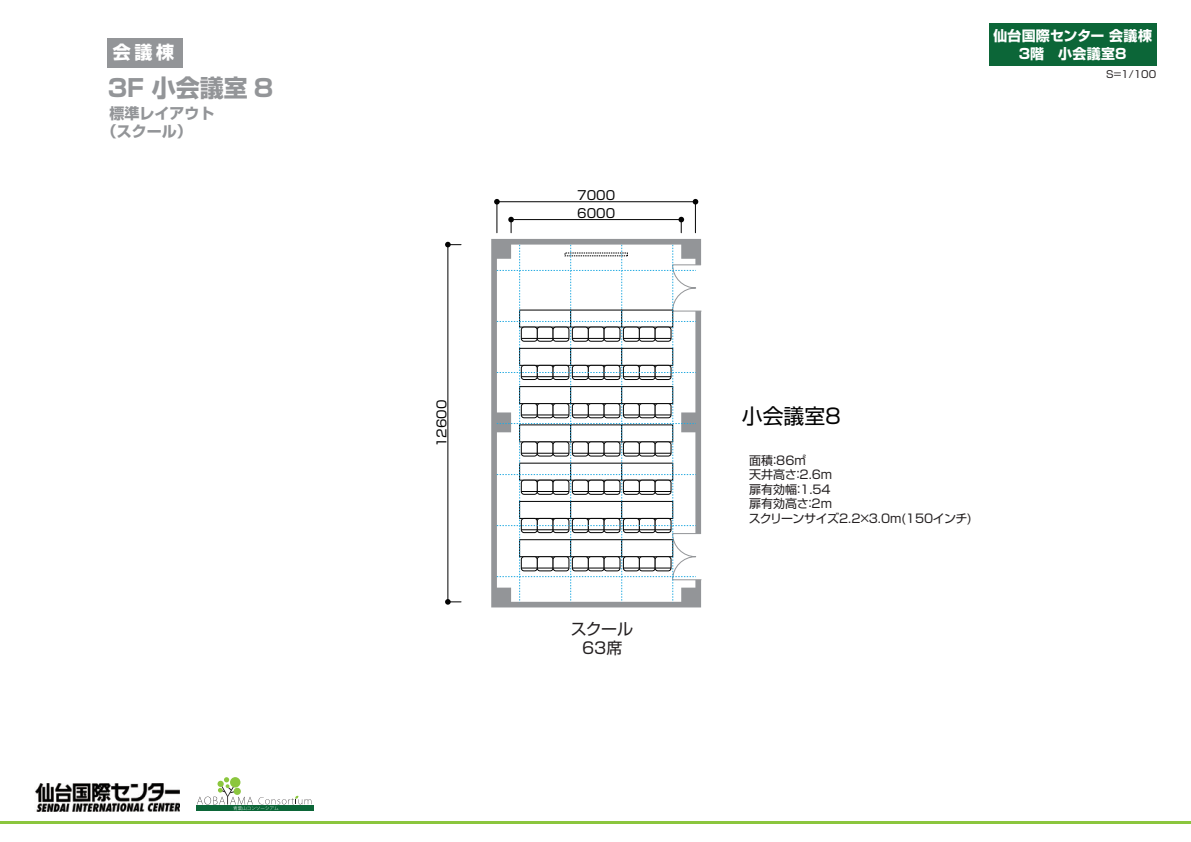
<style>
.page{position:relative;width:1191px;height:842px;background:#fff}
.page>*{position:absolute;margin:0;border:0;box-sizing:border-box;transform-origin:0 0}
.t1{font:700 24px "Shin Go Pro";color:#939598}
.t2{font:20.8px "Shin Go Pro";color:#030303}
.t3{font:700 18px "Shin Go Pro";color:#fff}
.t4{font:16px/19.2px "Shin Go Pro";color:#231f20;text-align:center}
.t5{font:700 15px/18.3px "Shin Go Pro";color:#939598}
.t6{font:700 14px/18.4px "Shin Go Pro";letter-spacing:.01em;color:#fff;text-align:center}
.t7{font:12.5px "Shin Go Pro";color:#030303}
.t8{font:12px/14.4px "Shin Go Pro";letter-spacing:-.005em;color:#231f20}
.t9{font:9.9px "Shin Go Pro";color:#231f20}
</style>
<div class="page">
<div style="left:989px;top:23px;width:167px;height:42px;background:#0c6638"></div>
<div style="left:196px;top:805px;width:117px;height:6px;background:#0c6638"></div>
<svg style="left:197px;top:777px;width:114px;height:33px"></svg>
<img style="left:35px;top:783px;width:145px;height:29px">
<hr style="left:0;top:821px;width:1191px;height:2px;background:#8bc63e">
<div style="left:108px;top:38px;width:75px;height:29px;background:#939598"></div>
<svg style="left:491px;top:239px;width:210px;height:368px;background:#97999c"></svg>
<svg style="left:692px;top:199px;width:6px;height:6px"></svg>
<div style="left:496px;top:201px;width:199px;height:32px;border:1px solid #030303"></div>
<svg style="left:494px;top:199px;width:6px;height:6px"></svg>
<svg style="left:445px;top:242px;width:6px;height:5px"></svg>
<svg style="left:445px;top:599px;width:6px;height:6px"></svg>
<svg style="left:678px;top:217px;width:6px;height:5px"></svg>
<div style="left:511px;top:219px;width:170px;height:14px;border:1px solid #030303"></div>
<svg style="left:508px;top:217px;width:6px;height:5px"></svg>
<svg style="left:497px;top:245px;width:205px;height:357px"></svg>
<p class="t3" style="left:113px;top:38px;width:63px">会議棟</p>
<p class="t1" style="left:108px;top:69px;width:167px">3F 小会議室 8</p>
<p class="t5" style="left:102px;top:102px;width:114px;text-indent:8px">標準レイアウト（スクール）</p>
<p class="t7" style="left:431px;top:447px;width:49px;rotate:-90deg">12600</p>
<p class="t7" style="left:577px;top:185px;width:39px">7000</p>
<p class="t7" style="left:577px;top:203px;width:39px">6000</p>
<p class="t4" style="left:571px;top:617px;width:64px">スクール<br>63席</p>
<p class="t6" style="left:993px;top:25px;width:160px">仙台国際センター 会議棟<br>3階　小会議室8</p>
<p class="t9" style="left:1106px;top:66px;width:52px">S=1/100</p>
<p class="t2" style="left:742px;top:399px;width:101px">小会議室8</p>
<p class="t8" style="left:748px;top:452px;width:224px">面積：86㎡<br>天井高さ：2.6m<br>扉有効幅：1.54<br>扉有効高さ：2ｍ<br>スクリーンサイズ2.2×3.0ｍ(150インチ)</p>
</div>
